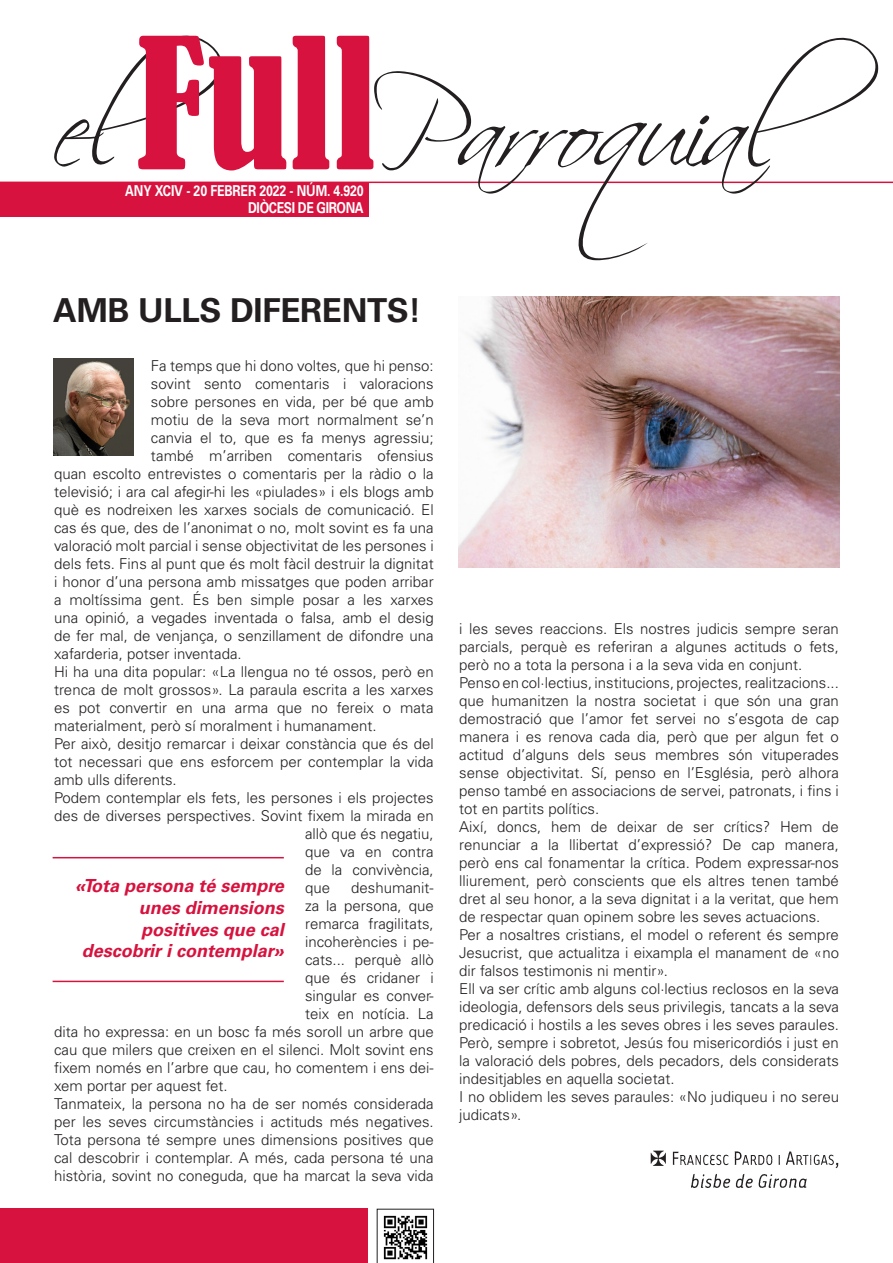
<style>
.page{position:relative;width:893px;height:1263px;background:#fff}
.page>*{position:absolute;margin:0;border:0;box-sizing:border-box;transform-origin:0 0}
.t1{font:700 33px "Univers";letter-spacing:-.01em;color:#231f20}
.t2{font:italic 700 18px/21.6px "Univers";color:#d7123e;text-align:right}
.t3{font:300 15px/18px "Univers";color:#231f20}
.t4{font:700 15px/16.5px "Univers";letter-spacing:-.01em;color:#fff;text-align:right;scale:.82 1}
</style>
<div class="page">
<div style="left:0;top:1209px;width:367px;height:54px;background:#d7123e"></div>
<hr style="left:0;top:182px;width:893px;height:1px;background:#d7123e">
<svg style="left:377px;top:1209px;width:57px;height:54px"></svg>
<img style="left:650px;top:1150px;width:189px;height:38px">
<svg style="left:374px;top:37px;width:505px;height:223px"></svg>
<svg style="left:54px;top:35px;width:319px;height:135px"></svg>
<hr style="left:53px;top:857px;width:231px;height:1px;background:#d7123e">
<hr style="left:53px;top:981px;width:231px;height:1px;background:#d7123e">
<img style="left:53px;top:358px;width:81px;height:98px">
<img style="left:459px;top:297px;width:380px;height:270px">
<div style="left:0;top:183px;width:368px;height:34px;background:#d7123e"></div>
<p class="t4" style="left:248px;top:183px;width:143px">2022 - NÚM. 4.920<br>DIÒCESI DE GIRONA</p>
<p class="t4" style="left:125px;top:183px;width:114px">ANY XCIV - 20 FEBRER</p>
<h1 class="t1" style="left:53px;top:291px;width:370px">AMB ULLS DIFERENTS!</h1>
<p class="t3" style="left:151px;top:357px;width:284px">Fa temps que hi dono voltes, que hi penso:</p>
<p class="t3" style="left:151px;top:375px;width:284px">sovint sento comentaris i valoracions</p>
<p class="t3" style="left:151px;top:393px;width:284px">sobre persones en vida, per bé que amb</p>
<p class="t3" style="left:151px;top:411px;width:284px">motiu de la seva mort normalment se’n</p>
<p class="t3" style="left:151px;top:429px;width:284px">canvia el to, que es fa menys agressiu;</p>
<p class="t3" style="left:151px;top:447px;width:284px">també m’arriben comentaris ofensius</p>
<p class="t3" style="left:54px;top:465px;width:381px">quan escolto entrevistes o comentaris per la ràdio o la</p>
<p class="t3" style="left:54px;top:483px;width:381px">televisió; i ara cal afegir-hi les «piulades» i els blogs amb</p>
<p class="t3" style="left:54px;top:501px;width:381px">què es nodreixen les xarxes socials de comunicació. El</p>
<p class="t3" style="left:54px;top:519px;width:381px">cas és que, des de l’anonimat o no, molt sovint es fa una</p>
<p class="t3" style="left:54px;top:537px;width:381px">valoració molt parcial i sense objectivitat de les persones i</p>
<p class="t3" style="left:54px;top:555px;width:381px">dels fets. Fins al punt que és molt fàcil destruir la dignitat</p>
<p class="t3" style="left:54px;top:573px;width:381px">i honor d’una persona amb missatges que poden arribar</p>
<p class="t3" style="left:54px;top:591px;width:381px">a moltíssima gent. És ben simple posar a les xarxes</p>
<p class="t3" style="left:54px;top:609px;width:381px">una opinió, a vegades inventada o falsa, amb el desig</p>
<p class="t3" style="left:54px;top:627px;width:381px">de fer mal, de venjança, o senzillament de difondre una</p>
<p class="t3" style="left:54px;top:645px;width:189px">xafarderia, potser inventada.</p>
<p class="t3" style="left:54px;top:663px;width:381px">Hi ha una dita popular: «La llengua no té ossos, però en</p>
<p class="t3" style="left:54px;top:681px;width:381px">trenca de molt grossos». La paraula escrita a les xarxes</p>
<p class="t3" style="left:54px;top:699px;width:381px">es pot convertir en una arma que no fereix o mata</p>
<p class="t3" style="left:54px;top:717px;width:324px">materialment, però sí moralment i humanament.</p>
<p class="t3" style="left:54px;top:735px;width:381px">Per això, desitjo remarcar i deixar constància que és del</p>
<p class="t3" style="left:54px;top:753px;width:381px">tot necessari que ens esforcem per contemplar la vida</p>
<p class="t3" style="left:54px;top:771px;width:124px">amb ulls diferents.</p>
<p class="t3" style="left:54px;top:789px;width:381px">Podem contemplar els fets, les persones i els projectes</p>
<p class="t3" style="left:54px;top:807px;width:381px">des de diverses perspectives. Sovint fixem la mirada en</p>
<p class="t3" style="left:305px;top:825px;width:130px">allò que és negatiu,</p>
<p class="t3" style="left:305px;top:843px;width:130px">que va en contra</p>
<p class="t3" style="left:305px;top:861px;width:130px">de la convivència,</p>
<p class="t3" style="left:305px;top:879px;width:27px">que</p>
<p class="t3" style="left:351px;top:879px;width:84px">deshumanit-</p>
<p class="t3" style="left:305px;top:897px;width:130px">za la persona, que</p>
<p class="t3" style="left:305px;top:915px;width:130px">remarca fragilitats,</p>
<p class="t3" style="left:305px;top:933px;width:130px">incoherències i pe-</p>
<p class="t3" style="left:305px;top:951px;width:130px">cats... perquè allò</p>
<p class="t3" style="left:305px;top:969px;width:130px">que és cridaner i</p>
<p class="t3" style="left:305px;top:987px;width:130px">singular es conver-</p>
<p class="t3" style="left:305px;top:1005px;width:130px">teix en notícia. La</p>
<p class="t3" style="left:54px;top:1023px;width:381px">dita ho expressa: en un bosc fa més soroll un arbre que</p>
<p class="t3" style="left:54px;top:1041px;width:381px">cau que milers que creixen en el silenci. Molt sovint ens</p>
<p class="t3" style="left:54px;top:1059px;width:381px">fixem només en l’arbre que cau, ho comentem i ens dei-</p>
<p class="t3" style="left:54px;top:1077px;width:175px">xem portar per aquest fet.</p>
<p class="t3" style="left:54px;top:1095px;width:381px">Tanmateix, la persona no ha de ser només considerada</p>
<p class="t3" style="left:54px;top:1113px;width:381px">per les seves circumstàncies i actituds més negatives.</p>
<p class="t3" style="left:54px;top:1131px;width:381px">Tota persona té sempre unes dimensions positives que</p>
<p class="t3" style="left:54px;top:1149px;width:381px">cal descobrir i contemplar. A més, cada persona té una</p>
<p class="t3" style="left:54px;top:1167px;width:381px">història, sovint no coneguda, que ha marcat la seva vida</p>
<p class="t2" style="left:75px;top:875px;width:210px">«Tota persona té sempre unes dimensions positives que cal descobrir i contemplar»</p>
<p class="t3" style="left:459px;top:620px;width:381px">i les seves reaccions. Els nostres judicis sempre seran parcials, perquè es referiran a algunes actituds o fets, però no a tota la persona i a la seva vida en conjunt.<br>Penso en col·lectius, institucions, projectes, realitzacions... que humanitzen la nostra societat i que són una gran demostració que l’amor fet servei no s’esgota de cap manera i es renova cada dia, però que per algun fet o actitud d’alguns dels seus membres són vituperades sense objectivitat. Sí, penso en l’Església, però alhora penso també en associacions de servei, patronats, i fins i tot en partits polítics.<br>Així, doncs, hem de deixar de ser crítics? Hem de renunciar a la llibertat d’expressió? De cap manera, però ens cal fonamentar la crítica. Podem expressar-nos lliurement, però conscients que els altres tenen també dret al seu honor, a la seva dignitat i a la veritat, que hem de respectar quan opinem sobre les seves actuacions.<br>Per a nosaltres cristians, el model o referent és sempre Jesucrist, que actualitza i eixampla el manament de «no dir falsos testimonis ni mentir».<br>Ell va ser crític amb alguns col·lectius reclosos en la seva ideologia, defensors dels seus privilegis, tancats a la seva predicació i hostils a les seves obres i les seves paraules.<br>Però, sempre i sobretot, Jesús fou misericordiós i just en la valoració dels pobres, dels pecadors, dels considerats indesitjables en aquella societat.<br>I no oblidem les seves paraules: «No judiqueu i no sereu judicats».</p>
</div>
